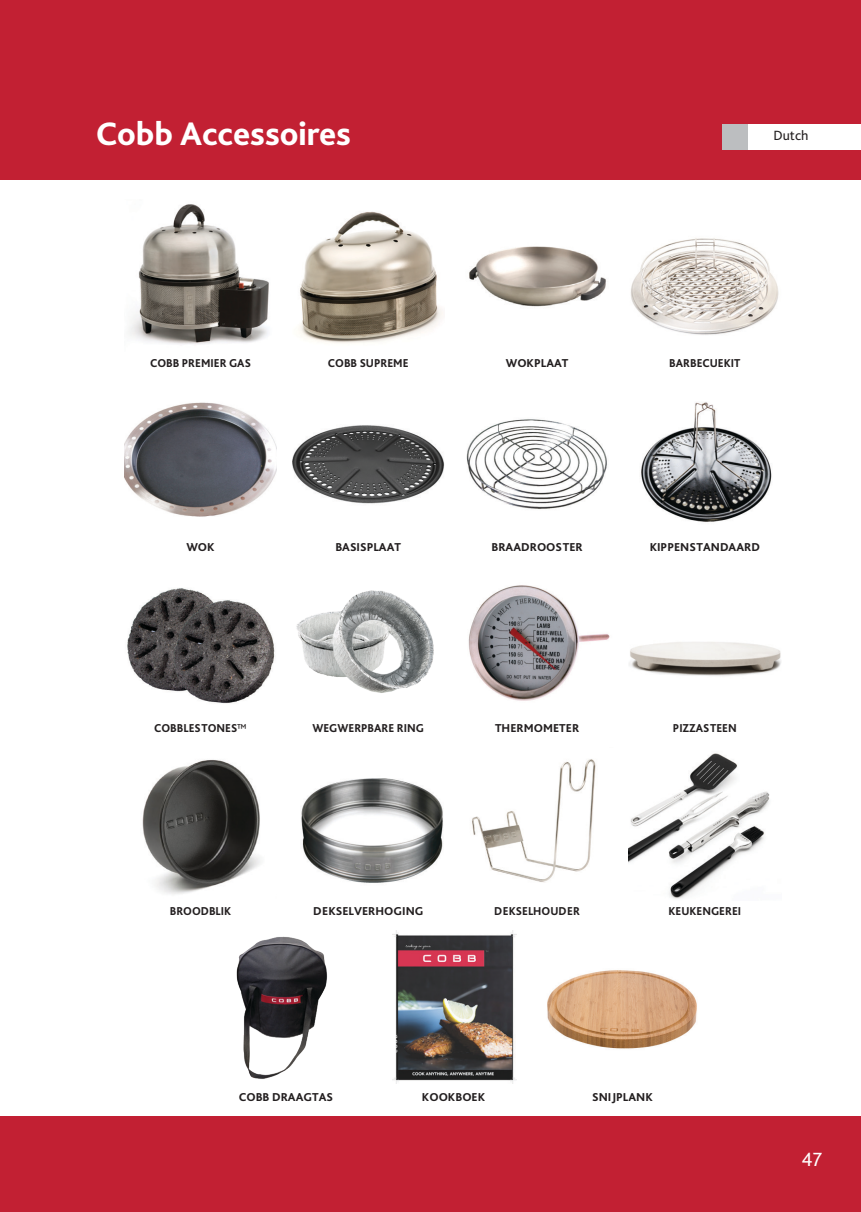
<style>
.page{position:relative;width:861px;height:1212px;background:#fff}
.page>*{position:absolute;margin:0;border:0;box-sizing:border-box;transform-origin:0 0}
.t1{font:800 34px "Bliss Pro";color:#fff}
.t2{font:20px "Bliss Pro";color:#fff}
.t3{font:14px "Bliss Pro";color:#231f20}
.t4{font:800 12px "Bliss Pro";color:#231f20;scale:.95 1}
.t5{font:800 12px "Bliss Pro";color:#231f20}
.s1{font-weight:400}
</style>
<div class="page">
<div style="left:0;top:1116px;width:860px;height:96px;background:#c22033"></div>
<div style="left:0;top:0;width:860px;height:179px;background:#c22033"></div>
<div style="left:722px;top:124px;width:138px;height:26px;background:#fff"></div>
<div style="left:722px;top:124px;width:25px;height:26px;background:#bcbec0"></div>
<img style="left:547px;top:970px;width:150px;height:79px">
<img style="left:127px;top:588px;width:148px;height:116px">
<img style="left:301px;top:778px;width:142px;height:105px">
<img style="left:124px;top:402px;width:152px;height:115px">
<img style="left:466px;top:419px;width:141px;height:90px">
<img style="left:641px;top:402px;width:131px;height:120px">
<img style="left:468px;top:585px;width:142px;height:116px">
<img style="left:469px;top:246px;width:137px;height:61px">
<img style="left:236px;top:936px;width:91px;height:143px">
<img style="left:631px;top:238px;width:148px;height:97px">
<img style="left:472px;top:759px;width:124px;height:124px">
<img style="left:128px;top:204px;width:141px;height:140px">
<img style="left:392px;top:931px;width:124px;height:152px">
<img style="left:628px;top:753px;width:142px;height:146px">
<img style="left:629px;top:642px;width:152px;height:34px">
<img style="left:299px;top:211px;width:144px;height:132px">
<img style="left:142px;top:759px;width:119px;height:136px">
<img style="left:296px;top:590px;width:138px;height:103px">
<img style="left:292px;top:425px;width:152px;height:79px">
<p class="t1" style="left:96px;top:113px;width:257px">Cobb Accessoires</p>
<p class="t3" style="left:773px;top:127px;width:36px">Dutch</p>
<p class="t4" style="left:150px;top:355px;width:108px">COBB PREMIER GAS</p>
<p class="t4" style="left:328px;top:355px;width:86px">COBB SUPREME</p>
<p class="t5" style="left:505px;top:355px;width:64px">WOKPLAAT</p>
<p class="t4" style="left:669px;top:355px;width:76px">BARBECUEKIT</p>
<p class="t5" style="left:186px;top:539px;width:30px">WOK</p>
<p class="t5" style="left:335px;top:539px;width:67px">BASISPLAAT</p>
<p class="t5" style="left:491px;top:539px;width:93px">BRAADROOSTER</p>
<p class="t5" style="left:649px;top:539px;width:112px">KIPPENSTANDAARD</p>
<p class="t4" style="left:154px;top:721px;width:99px">COBBLESTONES<span class="s1">™</span></p>
<p class="t4" style="left:312px;top:721px;width:119px">WEGWERPBARE RING</p>
<p class="t5" style="left:495px;top:721px;width:86px">THERMOMETER</p>
<p class="t4" style="left:672px;top:721px;width:69px">PIZZASTEEN</p>
<p class="t4" style="left:170px;top:903px;width:66px">BROODBLIK</p>
<p class="t5" style="left:313px;top:903px;width:112px">DEKSELVERHOGING</p>
<p class="t4" style="left:494px;top:903px;width:92px">DEKSELHOUDER</p>
<p class="t4" style="left:668px;top:903px;width:78px">KEUKENGEREI</p>
<p class="t5" style="left:239px;top:1089px;width:96px">COBB DRAAGTAS</p>
<p class="t5" style="left:422px;top:1089px;width:65px">KOOKBOEK</p>
<p class="t5" style="left:592px;top:1089px;width:62px">SNIJPLANK</p>
<p class="t2" style="left:801px;top:1147px;width:22px">47</p>
</div>
